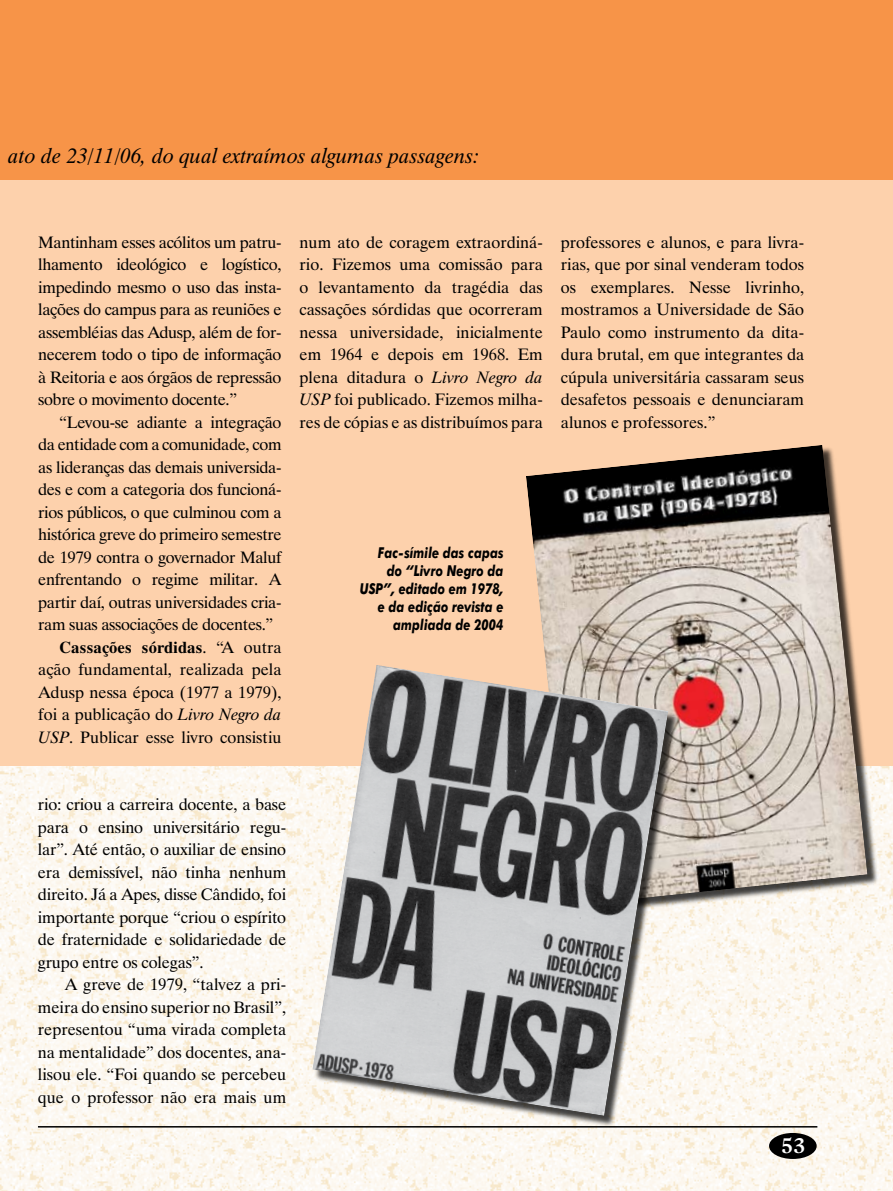
<style>
.page{position:relative;width:893px;height:1191px;background:#fff}
.page>*{position:absolute;margin:0;border:0;box-sizing:border-box;transform-origin:0 0}
.t1{font:italic 21px "Dutch 801 BT";letter-spacing:.01em;color:#000}
.t2{font:700 21px "Galliard IT Cby BT";color:#fff}
.t3{font:16.5px/22.5px "Dutch 801 BT";letter-spacing:-.02em;color:#000;text-align:justify}
.t4{font:16.5px "Dutch 801 BT";color:#000}
.t5{font:700 16.5px "Dutch 801 BT";color:#000}
.t6{font:italic 700 15px/18px "Futura BT";color:#000;text-align:right;scale:.8 1}
.s1{font-weight:400}
.s2{font-style:italic}
</style>
<div class="page">
<img style="left:0;top:765px;width:893px;height:426px">
<hr style="left:38px;top:1126px;width:779px;height:1px;background:#000">
<div style="left:769px;top:1133px;width:48px;height:26px;background:#000;border-radius:50%"></div>
<div style="left:0;top:0;width:893px;height:765px;background:#fdd1ac"></div>
<div style="left:0;top:0;width:893px;height:180px;background:#f79448"></div>
<div style="left:527px;top:446px;width:352px;height:471px;background:#000;opacity:.75"></div>
<img style="left:526px;top:445px;width:341px;height:460px">
<div style="left:314px;top:666px;width:366px;height:461px;background:#000;opacity:.75"></div>
<img style="left:312px;top:664px;width:356px;height:451px">
<p class="t1" style="left:9px;top:143px;width:472px">ato de 23/11/06, do qual extraímos algumas passagens:</p>
<p class="t3" style="left:38px;top:230px;width:245px">Mantinham esses acólitos um patru&shy;lhamento ideológico e logístico, impedindo mesmo o uso das insta&shy;lações do campus para as reuniões e assembléias das Adusp, além de for&shy;necerem todo o tipo de informação à Reitoria e aos órgãos de repressão sobre o movimento docente.”</p>
<p class="t3" style="left:60px;top:410px;width:224px">“Levou-se adiante a integração</p>
<p class="t3" style="left:38px;top:433px;width:245px">da entidade com a comunidade, com</p>
<p class="t3" style="left:38px;top:455px;width:245px">as lideranças das demais universida-</p>
<p class="t3" style="left:38px;top:478px;width:245px">des e com a categoria dos funcioná-</p>
<p class="t3" style="left:38px;top:500px;width:245px">rios públicos, o que culminou com a</p>
<p class="t3" style="left:38px;top:523px;width:245px">histórica greve do primeiro semestre</p>
<p class="t3" style="left:38px;top:545px;width:245px">de 1979 contra o governador Maluf</p>
<p class="t3" style="left:38px;top:568px;width:245px">enfrentando o regime militar. A</p>
<p class="t3" style="left:38px;top:590px;width:245px">partir daí, outras universidades cria-</p>
<p class="t3" style="left:38px;top:613px;width:237px">ram suas associações de docentes.”</p>
<p class="t5" style="left:60px;top:637px;width:224px">Cassações sórdidas<span class="s1">. “A outra</span></p>
<p class="t4" style="left:38px;top:659px;width:245px">ação fundamental, realizada pela</p>
<p class="t4" style="left:38px;top:682px;width:245px">Adusp nessa época (1977 a 1979),</p>
<p class="t4" style="left:38px;top:704px;width:245px">foi a publicação do <span class="s2">Livro Negro da</span></p>
<p class="t4" style="left:38px;top:727px;width:245px"><span class="s2">USP</span>. Publicar esse livro consistiu</p>
<p class="t3" style="left:300px;top:230px;width:245px">num ato de coragem extraordiná&shy;rio. Fizemos uma comissão para o levantamento da tragédia das cassações sórdidas que ocorreram nessa universidade, inicialmente em 1964 e depois em 1968. Em plena ditadura o <span class="s2">Livro Negro da USP</span> foi publicado. Fizemos milha&shy;res de cópias e as distribuímos para</p>
<p class="t3" style="left:561px;top:230px;width:245px">professores e alunos, e para livra&shy;rias, que por sinal venderam todos os exemplares. Nesse livrinho, mostramos a Universidade de São Paulo como instrumento da dita&shy;dura brutal, em que integrantes da cúpula universitária cassaram seus desafetos pessoais e denunciaram alunos e professores.”</p>
<p class="t6" style="left:360px;top:544px;width:181px">Fac-símile das capas do “Livro Negro da<br>USP”, editado em 1978, e da edição revista e ampliada de 2004</p>
<p class="t3" style="left:38px;top:793px;width:250px">rio: criou a carreira docente, a base para o ensino universitário regu&shy;lar”. Até então, o auxiliar de ensino era demissível, não tinha nenhum direito. Já a Apes, disse Cândido, foi importante porque “criou o espírito de fraternidade e solidariedade de grupo entre os colegas”.</p>
<p class="t3" style="left:38px;top:973px;width:250px;text-indent:27px">A greve de 1979, “talvez a pri&shy;meira do ensino superior no Brasil”, representou “uma virada completa na mentalidade” dos docentes, ana&shy;lisou ele. “Foi quando se percebeu que o professor não era mais um</p>
<p class="t2" style="left:781px;top:1132px;width:26px">53</p>
</div>
